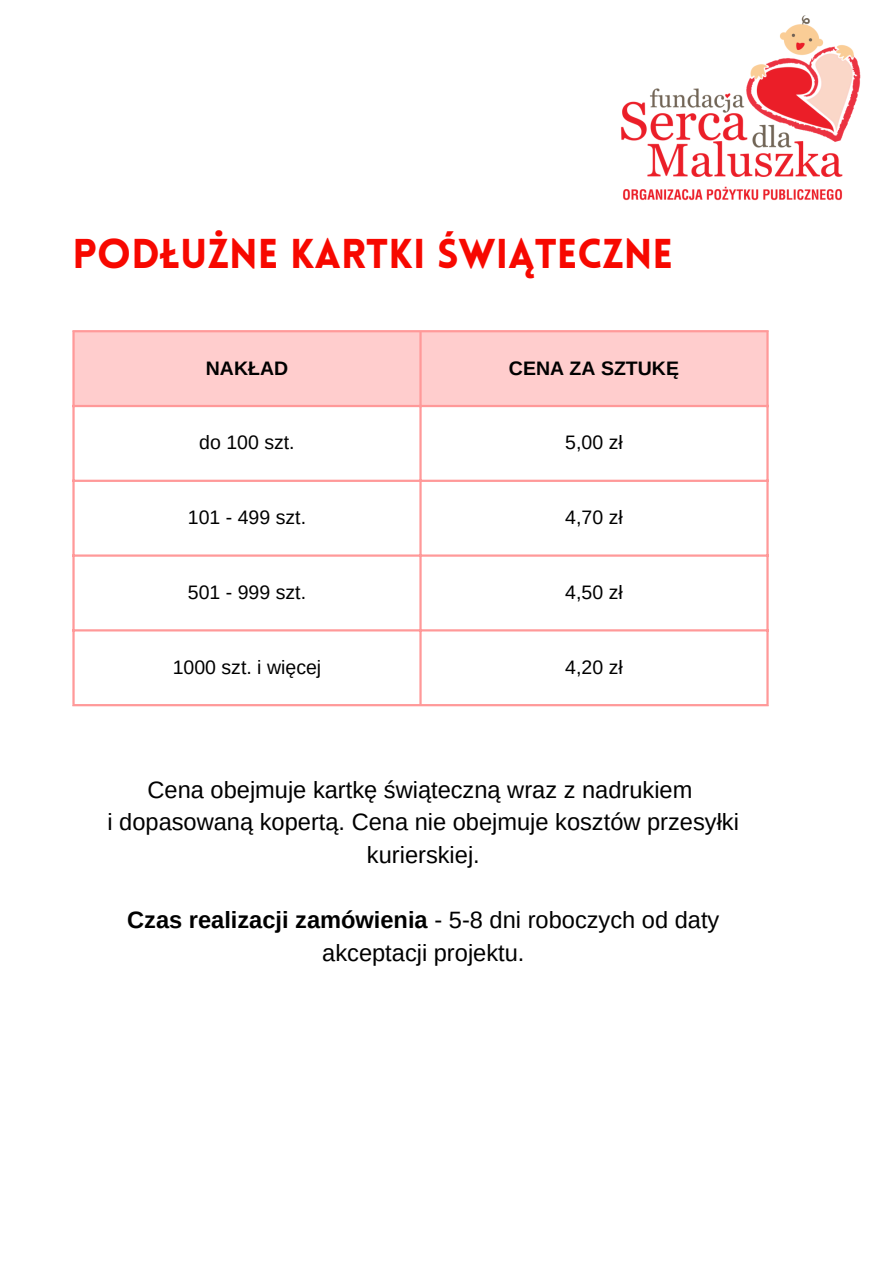
<style>
.page{position:relative;width:893px;height:1263px;background:#fff}
.page>*{position:absolute;margin:0;border:0;box-sizing:border-box;transform-origin:0 0}
.t1{font:900 40.72px "Lovelo";color:#f70800}
.t2{font:23.62px/32.6px "Arimo";color:#000;text-align:center}
.t3{font:19.5px "Arimo";color:#000}
.t4{font:700 19.5px "Arimo";color:#000}
.s1{font-weight:700}
</style>
<div class="page">
<img style="left:621px;top:15px;width:240px;height:186px">
<div style="left:75px;top:332px;width:691px;height:73px;background:#ffcdcd"></div>
<hr style="left:72px;top:332px;width:3px;height:372px;background:#f99">
<hr style="left:419px;top:332px;width:3px;height:372px;background:#f99">
<hr style="left:766px;top:332px;width:2px;height:372px;background:#f99">
<hr style="left:72px;top:330px;width:696px;height:2px;background:#f99">
<hr style="left:72px;top:405px;width:696px;height:2px;background:#f99">
<hr style="left:72px;top:480px;width:696px;height:2px;background:#f99">
<hr style="left:72px;top:554px;width:696px;height:3px;background:#f99">
<hr style="left:72px;top:629px;width:696px;height:2px;background:#f99">
<hr style="left:72px;top:704px;width:696px;height:2px;background:#f99">
<p class="t1" style="left:72px;top:238px;width:602px">PODŁUŻNE KARTKI ŚWIĄTECZNE</p>
<p class="t4" style="left:206px;top:357px;width:84px">NAKŁAD</p>
<h1 class="t4" style="left:509px;top:357px;width:172px">CENA ZA SZTUKĘ</h1>
<p class="t3" style="left:199px;top:432px;width:97px">do 100 szt.</p>
<p class="t3" style="left:565px;top:432px;width:59px">5,00 zł</p>
<p class="t3" style="left:188px;top:506px;width:120px">101 - 499 szt.</p>
<p class="t3" style="left:565px;top:506px;width:59px">4,70 zł</p>
<p class="t3" style="left:188px;top:581px;width:120px">501 - 999 szt.</p>
<p class="t3" style="left:565px;top:581px;width:59px">4,50 zł</p>
<p class="t3" style="left:173px;top:656px;width:150px">1000 szt. i więcej</p>
<p class="t3" style="left:565px;top:656px;width:59px">4,20 zł</p>
<p class="t2" style="left:148px;top:773px;width:546px">Cena obejmuje kartkę świąteczną wraz z nadrukiem</p>
<p class="t2" style="left:107px;top:806px;width:633px">i dopasowaną kopertą. Cena nie obejmuje kosztów przesyłki kurierskiej.</p>
<p class="t2" style="left:127px;top:903px;width:594px"><span class="s1">Czas realizacji zamówienia</span> - 5-8 dni roboczych od daty akceptacji projektu.</p>
</div>
